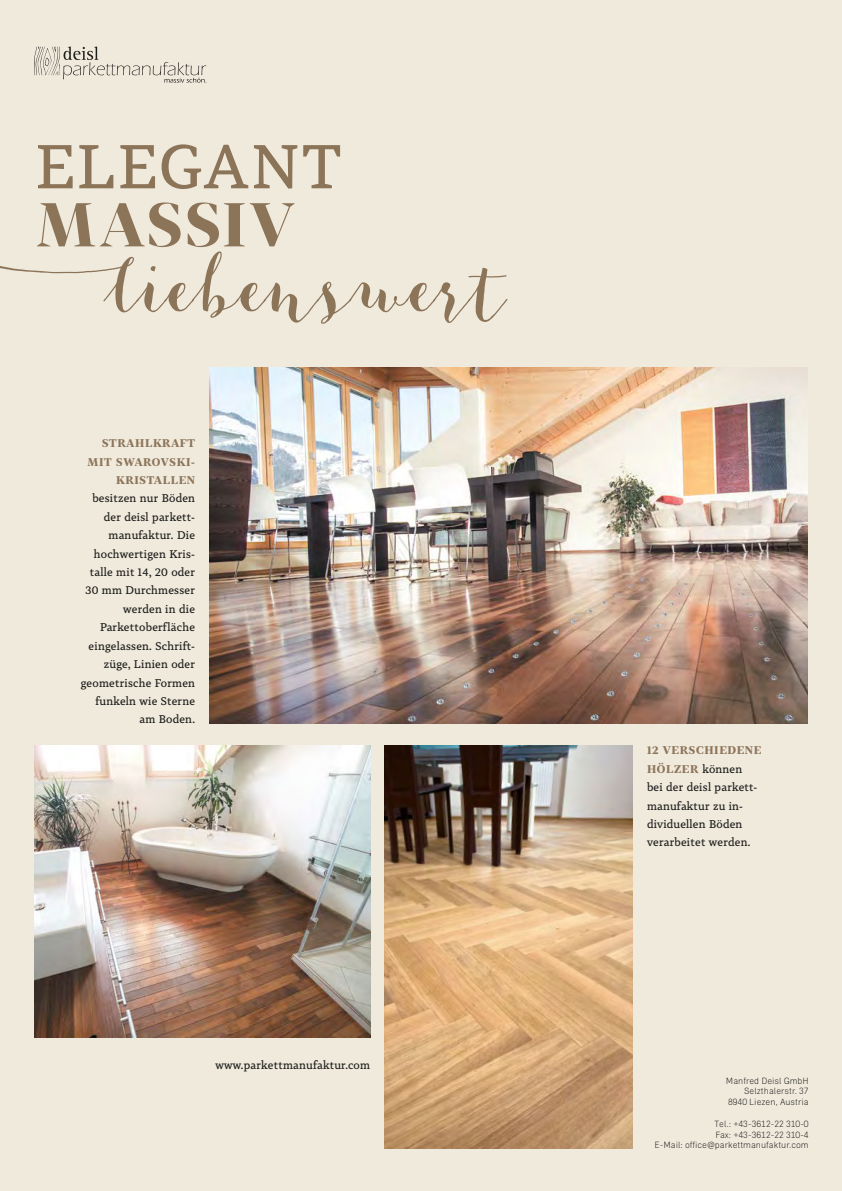
<style>
.page{position:relative;width:842px;height:1191px;background:#f0eadd}
.page>*{position:absolute;margin:0;border:0;box-sizing:border-box;transform-origin:0 0}
.t1{font:84.5px "Mila Script Pro";color:#8c7459}
.t2{font:60.8px "Tabac G4";letter-spacing:.04em;color:#8c7459}
.t3{font:700 60.8px "Tabac G1";letter-spacing:.045em;color:#8c7459}
.t4{font:11px/18.4px "Tabac G4";letter-spacing:.02em;color:#1d1d1b;text-align:right}
.t5{font:700 11px/18.4px "Tabac G2";letter-spacing:.06em;color:#8c7459;text-align:right}
.t6{font:300 9px/10.8px "Zimmer";color:#1d1d1b;text-align:right}
.s1{font-family:"Tabac G4";font-weight:400;color:#1d1d1b}
</style>
<div class="page">
<img style="left:209px;top:367px;width:599px;height:356px">
<img style="left:34px;top:746px;width:336px;height:291px">
<img style="left:384px;top:746px;width:249px;height:402px">
<svg style="left:34px;top:47px;width:173px;height:36px"></svg>
<h2 class="t2" style="left:36px;top:125px;width:307px">ELEGANT</h2>
<h2 class="t3" style="left:36px;top:181px;width:260px">MASSIV</h2>
<h1 class="t1" style="left:105px;top:232px;width:400px">liebenswert</h1>
<p class="t5" style="left:88px;top:433px;width:109px">STRAHLKRAFT<br>MIT SWAROVSKI-<br>KRISTALLEN</p>
<p class="t4" style="left:81px;top:489px;width:116px">besitzen nur Böden der deisl parkett&shy;manufaktur. Die hochwertigen Kris&shy;talle mit 14, 20 oder<br>30 mm Durchmesser werden in die<br>Parkettoberfläche eingelassen. Schrift&shy;züge, Linien oder geometrische Formen funkeln wie Sterne am Boden.</p>
<p class="t4" style="left:216px;top:1055px;width:156px">www.parkettmanufaktur.com</p>
<p class="t5" style="left:647px;top:741px;width:116px;text-align:left">12 VERSCHIEDENE<br>HÖLZER <span class="s1">können</span></p>
<p class="t4" style="left:647px;top:778px;width:111px;text-align:left">bei der deisl parkett&shy;manufaktur zu in&shy;dividuellen Böden verarbeitet werden.</p>
<p class="t6" style="left:726px;top:1075px;width:84px">Manfred Deisl GmbH<br>Selzthalerstr. 37<br>8940 Liezen, Austria</p>
<p class="t6" style="left:654px;top:1118px;width:156px">Tel.: +43-3612-22 310-0<br>Fax: +43-3612-22 310-4<br>E-Mail: office@parkettmanufaktur.com</p>
</div>
